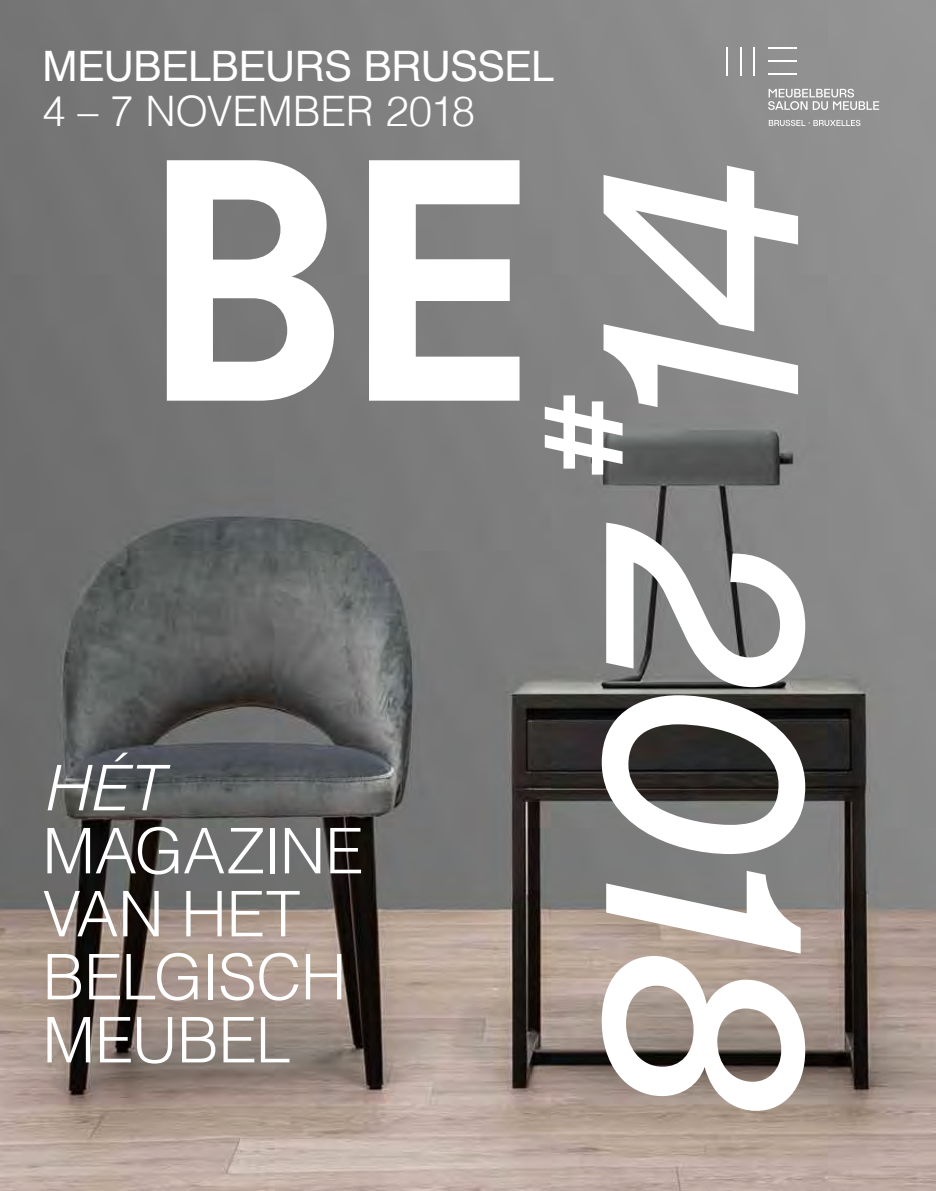
<style>
.page{position:relative;width:936px;height:1191px;background:#fff}
.page>*{position:absolute;margin:0;border:0;box-sizing:border-box;transform-origin:0 0}
.t1{font:700 339px "Circular Std";color:#fff}
.t2{font:italic 300px "Circular Std";color:#fff}
.t3{font:700 120px "Circular Std";color:#fff}
.t4{font:300 63px/63px "Helvetica";letter-spacing:-.01em;color:#fff}
.t5{font:42px/45px "Helvetica";letter-spacing:-.02em;color:#fff}
.s1{font-weight:300}
.s2{font-style:italic}
</style>
<div class="page">
<img style="left:0;top:0;width:935px;height:1191px">
<hr style="left:726px;top:47px;width:2px;height:28px;background:#fff">
<hr style="left:739px;top:47px;width:2px;height:28px;background:#fff">
<hr style="left:752px;top:47px;width:2px;height:28px;background:#fff">
<hr style="left:768px;top:73px;width:28px;height:2px;background:#fff">
<hr style="left:768px;top:60px;width:28px;height:2px;background:#fff">
<hr style="left:768px;top:47px;width:28px;height:2px;background:#fff">
<svg style="left:768px;top:89px;width:111px;height:21px;background:#afafaf"></svg>
<svg style="left:768px;top:120px;width:92px;height:6px"></svg>
<p class="t5" style="left:43px;top:45px;width:513px">MEUBELBEURS BRUSSEL<br><span class="s1">4 – 7 NOVEMBER 2018</span></p>
<p class="t1" style="left:139px;top:63px;width:401px">BE</p>
<p class="t4" style="left:43px;top:752px;width:322px"><span class="s2">HÉT<br></span>MAGAZINE<br>VAN HET<br>BELGISCH<br>MEUBEL</p>
<p class="t2" style="left:510px;top:417px;width:267px;rotate:-90deg">14</p>
<p class="t3" style="left:503px;top:479px;width:91px;rotate:-90deg">#</p>
<p class="t2" style="left:893px;top:531px;width:591px;rotate:90deg">2018</p>
</div>
